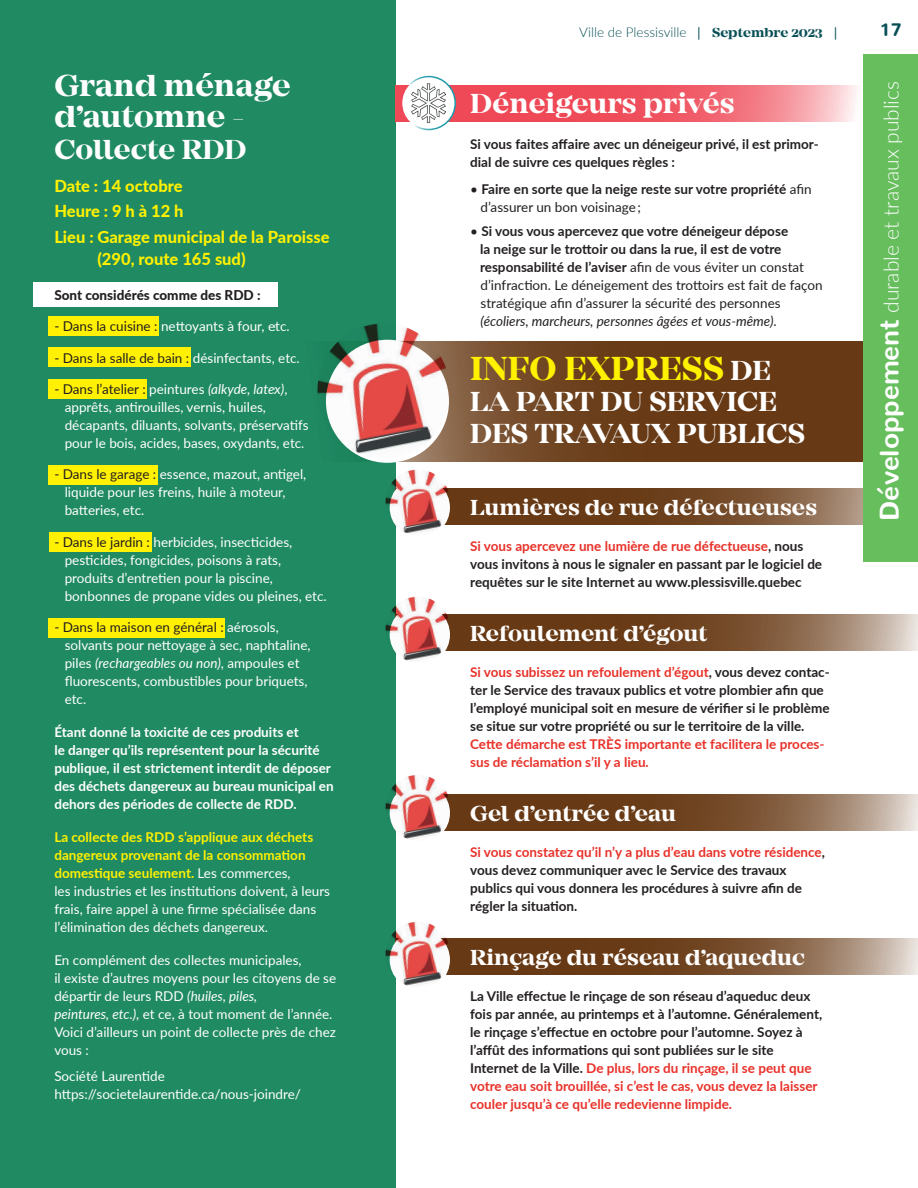
<style>
.page{position:relative;width:918px;height:1188px;background:#fff}
.page>*{position:absolute;margin:0;border:0;box-sizing:border-box;transform-origin:0 0}
.t1{font:700 34.5px "Mirador";color:#fff101}
.t2{font:700 31.5px/31.5px "Mirador";color:#fff}
.t3{font:700 28.5px/31.5px "Mirador";color:#fff}
.t4{font:700 22.5px "Mirador";color:#fff}
.t5{font:300 21px "Lato";color:#fff}
.t6{font:800 18px "Nunito";color:#095056}
.t7{font:800 16.5px/25.5px "Lato";color:#fff101}
.t8{font:13.5px/18px "Lato";color:#fff}
.t9{font:700 13.5px/18px "Lato";color:#231f20}
.t10{font:13.5px/18px "Lato";color:#231f20}
.t11{font:700 13.5px/18px "Lato";color:#fff}
.t12{font:700 13.5px/18px "Lato";color:#e83129}
.t13{font:300 13.5px "Lato";color:#095056}
.t14{font:800 13.5px "Lato";color:#231f20}
.s1{font-size:28.5px}
.s2{color:#231f20}
.s3{color:#fff}
.s4{font-style:italic}
.s5{font-weight:700;color:#fff101}
.s6{font-family:"Nunito";font-weight:400}
.s7{font-family:"Mirador";font-weight:700}
.s8{font-weight:400}
.s9{font-weight:700}
.s10{font-size:28.5px;color:#fff}
.s11{color:#e83129}
.s12{font-family:"Nunito";font-weight:800;font-size:27px}
</style>
<div class="page">
<svg style="left:456px;top:341px;width:407px;height:121px;background:#6c401c"></svg>
<div style="left:0;top:0;width:396px;height:1188px;background:#208a63"></div>
<svg style="left:396px;top:85px;width:461px;height:36px;background:#f16874"></svg>
<svg style="left:453px;top:488px;width:410px;height:37px;background:#754c2a"></svg>
<svg style="left:453px;top:614px;width:465px;height:36px;background:#805a3b"></svg>
<svg style="left:453px;top:794px;width:465px;height:36px;background:#805a3b"></svg>
<svg style="left:453px;top:938px;width:465px;height:37px;background:#805a3b"></svg>
<div style="left:402px;top:77px;width:53px;height:53px;background:#fff;border-radius:50%"></div>
<div style="left:402px;top:76px;width:54px;height:54px;border:2px solid #1e99a8;border-radius:50%"></div>
<img style="left:412px;top:84px;width:34px;height:40px">
<div style="left:863px;top:54px;width:55px;height:508px;background:#67be5d"></div>
<div style="left:33px;top:282px;width:245px;height:25px;background:#fff"></div>
<div style="left:49px;top:317px;width:110px;height:19px;background:#fff101"></div>
<div style="left:49px;top:379px;width:98px;height:19px;background:#fff101"></div>
<div style="left:49px;top:465px;width:109px;height:20px;background:#fff101"></div>
<div style="left:49px;top:533px;width:103px;height:19px;background:#fff101"></div>
<div style="left:49px;top:618px;width:176px;height:19px;background:#fff101"></div>
<div style="left:49px;top:348px;width:142px;height:19px;background:#fff101"></div>
<img style="left:317px;top:323px;width:139px;height:140px">
<img style="left:385px;top:469px;width:68px;height:65px">
<img style="left:385px;top:596px;width:68px;height:65px">
<img style="left:385px;top:775px;width:68px;height:65px">
<img style="left:385px;top:922px;width:68px;height:64px">
<h2 class="t2" style="left:54px;top:70px;width:238px">Grand ménage d’automne <span class="s1">-</span></h2>
<h3 class="t3" style="left:54px;top:134px;width:194px">Collecte RDD</h3>
<p class="t7" style="left:54px;top:172px;width:277px">Date : 14 octobre<br>Heure : 9 h à 12 h<br>Lieu : Garage municipal de la Paroisse</p>
<p class="t7" style="left:97px;top:246px;width:150px">(290, route 165 sud)</p>
<p class="t14" style="left:54px;top:285px;width:208px">Sont considérés comme des RDD :</p>
<p class="t8" style="left:54px;top:317px;width:237px"><span class="s2">- Dans la cuisine :</span> nettoyants à four, etc.</p>
<p class="t10" style="left:54px;top:348px;width:247px">- Dans la salle de bain : <span class="s3">désinfectants, etc.</span></p>
<p class="t8" style="left:65px;top:380px;width:246px;text-indent:-10px"><span class="s2">- Dans l’atelier :</span> peintures <span class="s4">(alkyde, latex)</span>, apprêts, antirouilles, vernis, huiles, décapants, diluants, solvants, préservatifs pour le bois, acides, bases, oxydants, etc.</p>
<p class="t8" style="left:65px;top:465px;width:243px;text-indent:-10px"><span class="s2">- Dans le garage :</span> essence, mazout, antigel, liquide pour les freins, huile à moteur, batteries, etc.</p>
<p class="t8" style="left:65px;top:532px;width:264px;text-indent:-10px"><span class="s2">- Dans le jardin :</span> herbicides, insecticides, pesticides, fongicides, poisons à rats, produits d’entretien pour la piscine, bonbonnes de propane vides ou pleines, etc.</p>
<p class="t8" style="left:65px;top:618px;width:247px;text-indent:-10px"><span class="s2">- Dans la maison en général :</span> aérosols, solvants pour nettoyage à sec, naphtaline, piles <span class="s4">(rechargeables ou non)</span>, ampoules et fluorescents, combustibles pour briquets, etc.</p>
<p class="t11" style="left:54px;top:723px;width:281px">Étant donné la toxicité de ces produits et<br>le danger qu’ils représentent pour la sécurité publique, il est strictement interdit de déposer des déchets dangereux au bureau municipal en dehors des périodes de collecte de RDD.</p>
<p class="t8" style="left:54px;top:828px;width:277px"><span class="s5">La collecte des RDD s’applique aux déchets dangereux provenant de la consommation domestique seulement.</span> Les commerces,<br>les industries et les institutions doivent, à leurs frais, faire appel à une firme spécialisée dans l’élimination des déchets dangereux.</p>
<p class="t8" style="left:54px;top:951px;width:283px">En complément des collectes municipales,<br>il existe d’autres moyens pour les citoyens de se départir de leurs RDD <span class="s4">(huiles, piles,<br>peintures, etc.)</span>, et ce, à tout moment de l’année.<br>Voici d’ailleurs un point de collecte près de chez vous :</p>
<p class="t8" style="left:54px;top:1066px;width:248px">Société Laurentide https://societelaurentide.ca/nous-joindre/</p>
<p class="t13" style="left:579px;top:22px;width:259px">Ville de Plessisville <span class="s6">|</span> <span class="s7">Septembre 2023</span> <span class="s6">|</span></p>
<h3 class="t6" style="left:880px;top:13px;width:24px">17</h3>
<h3 class="t3" style="left:470px;top:88px;width:266px">Déneigeurs privés</h3>
<p class="t9" style="left:470px;top:134px;width:350px">Si vous faites affaire avec un déneigeur privé, il est primor&shy;dial de suivre ces quelques règles :</p>
<p class="t9" style="left:481px;top:179px;width:333px;text-indent:-10px"><span class="s8">•</span> Faire en sorte que la neige reste sur votre propriété <span class="s8">afin d’assurer un bon voisinage ;</span></p>
<p class="t10" style="left:480px;top:221px;width:344px;text-indent:-10px">• <span class="s9">Si vous vous apercevez que votre déneigeur dépose<br>la neige sur le trottoir ou dans la rue, il est de votre responsabilité de l’aviser</span> afin de vous éviter un constat d’infraction. Le déneigement des trottoirs est fait de façon stratégique afin d’assurer la sécurité des personnes <span class="s4">(écoliers, marcheurs, personnes âgées et vous-même)</span>.</p>
<h1 class="t1" style="left:470px;top:348px;width:302px">INFO EXPRESS <span class="s10">DE</span></h1>
<h3 class="t3" style="left:470px;top:386px;width:336px">LA PART DU SERVICE<br>DES TRAVAUX PUBLICS</h3>
<h3 class="t4" style="left:470px;top:494px;width:348px">Lumières de rue défectueuses</h3>
<p class="t9" style="left:470px;top:536px;width:354px"><span class="s11">Si vous apercevez une lumière de rue défectueuse</span>, nous vous invitons à nous le signaler en passant par le logiciel de requêtes sur le site Internet au www.plessisville.quebec</p>
<h3 class="t4" style="left:470px;top:620px;width:239px">Refoulement d’égout</h3>
<p class="t9" style="left:470px;top:662px;width:361px"><span class="s11">Si vous subissez un refoulement d’égout</span>, vous devez contac&shy;ter le Service des travaux publics et votre plombier afin que l’employé municipal soit en mesure de vérifier si le problème se situe sur votre propriété ou sur le territoire de la ville.</p>
<p class="t12" style="left:470px;top:734px;width:356px">Cette démarche est TRÈS importante et facilitera le proces&shy;sus de réclamation s’il y a lieu.</p>
<h3 class="t4" style="left:470px;top:800px;width:207px">Gel d’entrée d’eau</h3>
<p class="t9" style="left:470px;top:842px;width:356px"><span class="s11">Si vous constatez qu’il n’y a plus d’eau dans votre résidence</span>, vous devez communiquer avec le Service des travaux publics qui vous donnera les procédures à suivre afin de régler la situation.</p>
<h3 class="t4" style="left:470px;top:944px;width:336px">Rinçage du réseau d’aqueduc</h3>
<p class="t9" style="left:470px;top:986px;width:354px">La Ville effectue le rinçage de son réseau d’aqueduc deux fois par année, au printemps et à l’automne. Généralement, le rinçage s’effectue en octobre pour l’automne. Soyez à l’affût des informations qui sont publiées sur le site Internet de la Ville. <span class="s11">De plus, lors du rinçage, il se peut que votre eau soit brouillée, si c’est le cas, vous devez la laisser couler jusqu’à ce qu’elle redevienne limpide.</span></p>
<h3 class="t5" style="left:877px;top:521px;width:441px;rotate:-90deg"><span class="s12">Développement</span> durable et travaux publics</h3>
</div>
